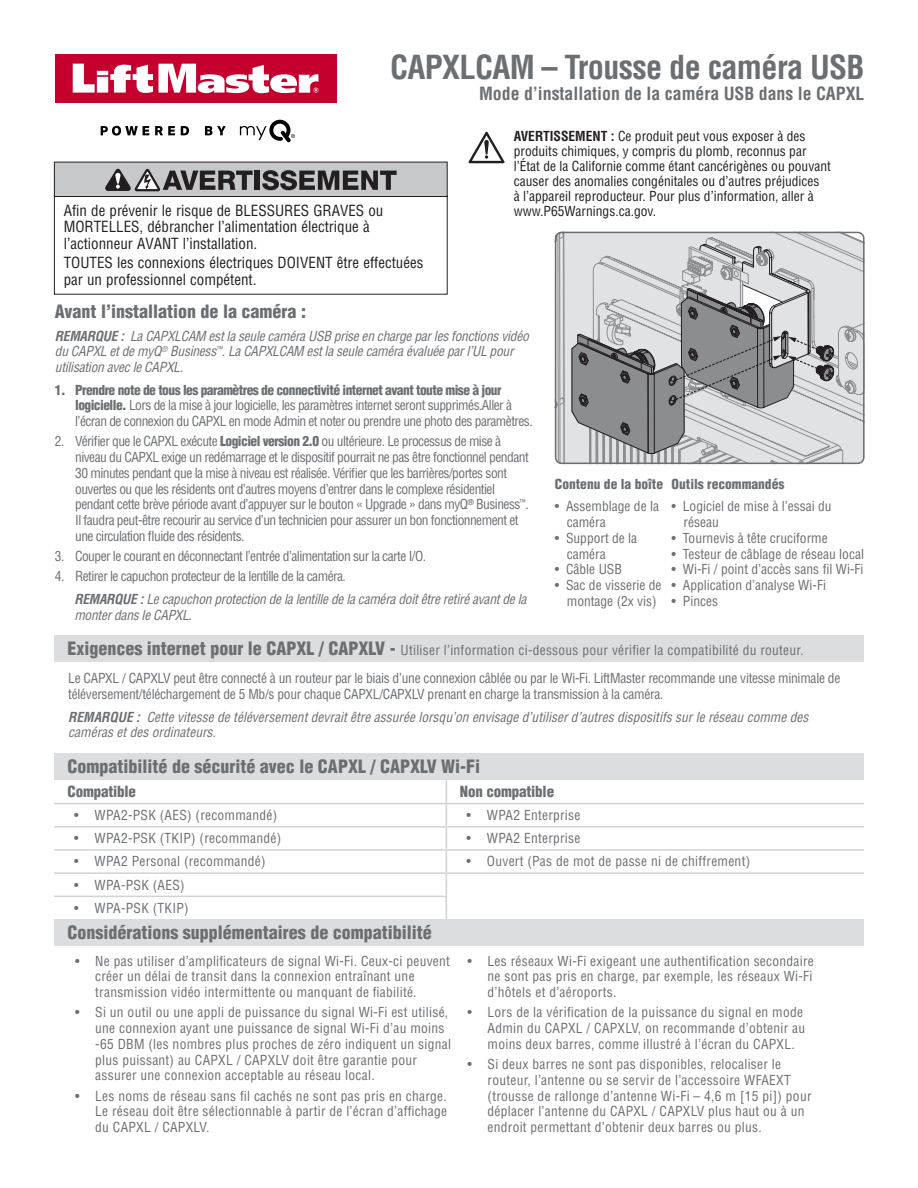
<style>
.page{position:relative;width:918px;height:1188px;background:#fff}
.page>*{position:absolute;margin:0;border:0;box-sizing:border-box;transform-origin:0 0}
.t1{font:700 condensed 32.4px "Helvetica LT Std";letter-spacing:-.02em;color:#6c6f72}
.t2{font:900 condensed 18px "Helvetica LT Std";color:#6c6f72}
.t3{font:700 condensed 17.85px "Helvetica LT Std";color:#6c6f72}
.t4{font:condensed 15px/16.5px "Helvetica LT Std";color:#231f20}
.t5{font:900 condensed 15px "Helvetica LT Std";letter-spacing:-.01em;color:#6c6f72}
.t6{font:condensed 13.5px/15.8px "Helvetica LT Std";letter-spacing:.02em;color:#6c6f72}
.t7{font:condensed 13.5px/15.8px "Helvetica LT Std";letter-spacing:-.04em;color:#6c6f72}
.t8{font:condensed 13.5px/15.8px "Helvetica LT Std";color:#6c6f72}
.t9{font:italic condensed 13.5px/15.8px "Helvetica LT Std";letter-spacing:-.02em;color:#6c6f72}
.t10{font:condensed 13.5px/15px "Helvetica LT Std";color:#231f20}
.t11{font:condensed 13.5px/15.8px "Helvetica LT Std";letter-spacing:-.02em;color:#6c6f72}
.t12{font:italic condensed 13.5px/15.8px "Helvetica LT Std";color:#6c6f72}
.t13{font:900 condensed 13.5px "Helvetica LT Std";color:#6c6f72}
.s1{font-weight:700}
.s2{font-weight:900}
.s3{font-style:normal}
.s4{font-weight:900;font-size:18px}
</style>
<div class="page">
<div style="left:54px;top:753px;width:810px;height:26px;background:#dcdddf"></div>
<hr style="left:54px;top:803px;width:392px;height:1px;background:#d1d2d4">
<hr style="left:54px;top:826px;width:392px;height:2px;background:#d1d2d4">
<hr style="left:54px;top:849px;width:392px;height:2px;background:#d1d2d4">
<hr style="left:54px;top:872px;width:392px;height:2px;background:#d1d2d4">
<hr style="left:54px;top:896px;width:393px;height:1px;background:#d1d2d4">
<hr style="left:446px;top:803px;width:418px;height:1px;background:#d1d2d4">
<hr style="left:446px;top:826px;width:418px;height:2px;background:#d1d2d4">
<hr style="left:446px;top:849px;width:418px;height:2px;background:#d1d2d4">
<hr style="left:446px;top:872px;width:418px;height:2px;background:#d1d2d4">
<svg style="left:446px;top:779px;width:1px;height:140px"></svg>
<div style="left:54px;top:919px;width:810px;height:27px;background:#dcdddf"></div>
<svg style="left:555px;top:232px;width:307px;height:233px;background:#b7b8ba"></svg>
<div style="left:555px;top:232px;width:310px;height:232px;border:2px solid #6c6f72;border-radius:6px"></div>
<div style="left:54px;top:162px;width:393px;height:35px;background:#c7c8ca"></div>
<div style="left:255px;top:171px;width:5px;height:19px;background:#231f20"></div>
<svg style="left:262px;top:170px;width:135px;height:20px"></svg>
<svg style="left:105px;top:168px;width:148px;height:24px"></svg>
<div style="left:54px;top:162px;width:394px;height:35px;border:1px solid #231f20"></div>
<svg style="left:469px;top:132px;width:36px;height:31px"></svg>
<div style="left:54px;top:635px;width:810px;height:27px;background:#dcdddf"></div>
<div style="left:55px;top:54px;width:281px;height:48px;background:#c5002e"></div>
<svg style="left:73px;top:64px;width:245px;height:29px"></svg>
<svg style="left:101px;top:126px;width:48px;height:10px"></svg>
<svg style="left:155px;top:126px;width:20px;height:9px"></svg>
<svg style="left:181px;top:126px;width:8px;height:9px"></svg>
<svg style="left:205px;top:126px;width:21px;height:9px"></svg>
<svg style="left:240px;top:120px;width:55px;height:22px"></svg>
<h1 class="t1" style="left:390px;top:47px;width:476px">CAPXLCAM – Trousse de caméra USB</h1>
<h3 class="t3" style="left:479px;top:82px;width:387px">Mode d’installation de la caméra USB dans le CAPXL</h3>
<p class="t4" style="left:64px;top:202px;width:321px">Afin de prévenir le risque de BLESSURES GRAVES ou<br>MORTELLES, débrancher l’alimentation électrique à l’actionneur AVANT l’installation.</p>
<p class="t4" style="left:64px;top:255px;width:361px">TOUTES les connexions électriques DOIVENT être effectuées par un professionnel compétent.</p>
<p class="t10" style="left:514px;top:129px;width:319px"><span class="s1">AVERTISSEMENT :</span> Ce produit peut vous exposer à des produits chimiques, y compris du plomb, reconnus par l’État de la Californie comme étant cancérigènes ou pouvant causer des anomalies congénitales ou d’autres préjudices<br>à l’appareil reproducteur. Pour plus d’information, aller à www.P65Warnings.ca.gov.</p>
<h2 class="t2" style="left:55px;top:300px;width:253px">Avant l’installation de la caméra :</h2>
<p class="t9" style="left:55px;top:328px;width:475px"><span class="s1">REMARQUE :</span> La CAPXLCAM est la seule caméra USB prise en charge par les fonctions vidéo du CAPXL et de myQ<sup>®</sup> Business<sup>™</sup>. La CAPXLCAM est la seule caméra évaluée par l’UL pour utilisation avec le CAPXL.</p>
<p class="t7" style="left:75px;top:382px;width:459px;text-indent:-20px"><span class="s2">1. Prendre note de tous les paramètres de connectivité internet avant toute mise à jour logicielle.</span> Lors de la mise à jour logicielle, les paramètres internet seront supprimés.Aller à l’écran de connexion du CAPXL en mode Admin et noter ou prendre une photo des paramètres.</p>
<p class="t7" style="left:75px;top:434px;width:455px;text-indent:-20px">2. Vérifier que le CAPXL exécute <span class="s2">Logiciel version 2.0</span> ou ultérieure. Le processus de mise à niveau du CAPXL exige un redémarrage et le dispositif pourrait ne pas être fonctionnel pendant 30 minutes pendant que la mise à niveau est réalisée. Vérifier que les barrières/portes sont ouvertes ou que les résidents ont d’autres moyens d’entrer dans le complexe résidentiel pendant cette brève période avant d’appuyer sur le bouton « Upgrade » dans myQ<sup>®</sup> Business<sup>™</sup>.<br>Il faudra peut-être recourir au service d’un technicien pour assurer un bon fonctionnement et une circulation fluide des résidents.</p>
<p class="t7" style="left:55px;top:548px;width:373px">3. Couper le courant en déconnectant l’entrée d’alimentation sur la carte I/O.</p>
<p class="t9" style="left:74px;top:565px;width:454px;line-height:22.5px;text-indent:-19px"><span class="s3">4. Retirer le capuchon protecteur de la lentille de la caméra.<br></span><span class="s1">REMARQUE :</span> Le capuchon protection de la lentille de la caméra doit être retiré avant de la</p>
<p class="t9" style="left:74px;top:607px;width:119px">monter dans le CAPXL.</p>
<p class="t13" style="left:555px;top:475px;width:110px">Contenu de la boîte</p>
<p class="t8" style="left:567px;top:499px;width:94px;text-indent:-12px">• Assemblage de la caméra</p>
<p class="t8" style="left:567px;top:530px;width:72px;text-indent:-12px">• Support de la caméra</p>
<p class="t8" style="left:555px;top:562px;width:69px">• Câble USB</p>
<p class="t8" style="left:555px;top:577px;width:108px;text-align:center">• Sac de visserie de montage (2x vis)</p>
<p class="t13" style="left:672px;top:475px;width:114px">Outils recommandés</p>
<p class="t8" style="left:684px;top:499px;width:150px;text-indent:-12px">• Logiciel de mise à l’essai du réseau</p>
<p class="t8" style="left:672px;top:530px;width:158px">• Tournevis à tête cruciforme</p>
<p class="t8" style="left:672px;top:546px;width:194px">• Testeur de câblage de réseau local</p>
<p class="t8" style="left:672px;top:562px;width:193px">• Wi-Fi / point d’accès sans fil Wi-Fi</p>
<p class="t8" style="left:672px;top:577px;width:156px">• Application d’analyse Wi-Fi</p>
<p class="t8" style="left:672px;top:593px;width:48px">• Pinces</p>
<p class="t6" style="left:68px;top:642px;width:738px"><span class="s4">Exigences internet pour le CAPXL / CAPXLV -</span> Utiliser l’information ci-dessous pour vérifier la compatibilité du routeur.</p>
<p class="t11" style="left:68px;top:671px;width:774px">Le CAPXL / CAPXLV peut être connecté à un routeur par le biais d’une connexion câblée ou par le Wi-Fi. LiftMaster recommande une vitesse minimale de téléversement/téléchargement de 5 Mb/s pour chaque CAPXL/CAPXLV prenant en charge la transmission à la caméra.</p>
<p class="t12" style="left:68px;top:709px;width:742px"><span class="s1">REMARQUE :</span> Cette vitesse de téléversement devrait être assurée lorsqu’on envisage d’utiliser d’autres dispositifs sur le réseau comme des caméras et des ordinateurs.</p>
<h2 class="t2" style="left:68px;top:755px;width:414px">Compatibilité de sécurité avec le CAPXL / CAPXLV Wi-Fi</h2>
<p class="t5" style="left:68px;top:782px;width:70px">Compatible</p>
<p class="t5" style="left:460px;top:782px;width:96px">Non compatible</p>
<p class="t6" style="left:74px;top:807px;width:205px">• WPA2-PSK (AES) (recommandé)</p>
<p class="t6" style="left:467px;top:807px;width:115px">• WPA2 Enterprise</p>
<p class="t6" style="left:74px;top:830px;width:209px">• WPA2-PSK (TKIP) (recommandé)</p>
<p class="t6" style="left:467px;top:830px;width:115px">• WPA2 Enterprise</p>
<p class="t6" style="left:74px;top:854px;width:193px">• WPA2 Personal (recommandé)</p>
<p class="t6" style="left:467px;top:854px;width:285px">• Ouvert (Pas de mot de passe ni de chiffrement)</p>
<p class="t6" style="left:74px;top:877px;width:112px">• WPA-PSK (AES)</p>
<p class="t6" style="left:74px;top:900px;width:116px">• WPA-PSK (TKIP)</p>
<h2 class="t2" style="left:68px;top:921px;width:366px">Considérations supplémentaires de compatibilité</h2>
<p class="t6" style="left:95px;top:953px;width:356px;text-indent:-20px">• Ne pas utiliser d’amplificateurs de signal Wi-Fi. Ceux-ci peuvent créer un délai de transit dans la connexion entraînant une transmission vidéo intermittente ou manquant de fiabilité.</p>
<p class="t6" style="left:95px;top:1005px;width:357px;text-indent:-20px">• Si un outil ou une appli de puissance du signal Wi-Fi est utilisé, une connexion ayant une puissance de signal Wi-Fi d’au moins -65 DBM (les nombres plus proches de zéro indiquent un signal plus puissant) au CAPXL / CAPXLV doit être garantie pour assurer une connexion acceptable au réseau local.</p>
<p class="t8" style="left:95px;top:1088px;width:353px;text-align:justify;text-indent:-20px">• Les noms de réseau sans fil cachés ne sont pas pris en charge.<br>Le réseau doit être sélectionnable à partir de l’écran d’affichage du CAPXL / CAPXLV.</p>
<p class="t8" style="left:488px;top:953px;width:328px;text-align:justify;text-indent:-20px">• Les réseaux Wi-Fi exigeant une authentification secondaire ne sont pas pris en charge, par exemple, les réseaux Wi-Fi d’hôtels et d’aéroports.</p>
<p class="t6" style="left:488px;top:1005px;width:319px;text-indent:-20px">• Lors de la vérification de la puissance du signal en mode<br>Admin du CAPXL / CAPXLV, on recommande d’obtenir au moins deux barres, comme illustré à l’écran du CAPXL.</p>
<p class="t6" style="left:488px;top:1056px;width:325px;text-indent:-20px">• Si deux barres ne sont pas disponibles, relocaliser le routeur, l’antenne ou se servir de l’accessoire WFAEXT (trousse de rallonge d’antenne Wi-Fi – 4,6 m [15 pi]) pour déplacer l’antenne du CAPXL / CAPXLV plus haut ou à un endroit permettant d’obtenir deux barres ou plus.</p>
</div>
